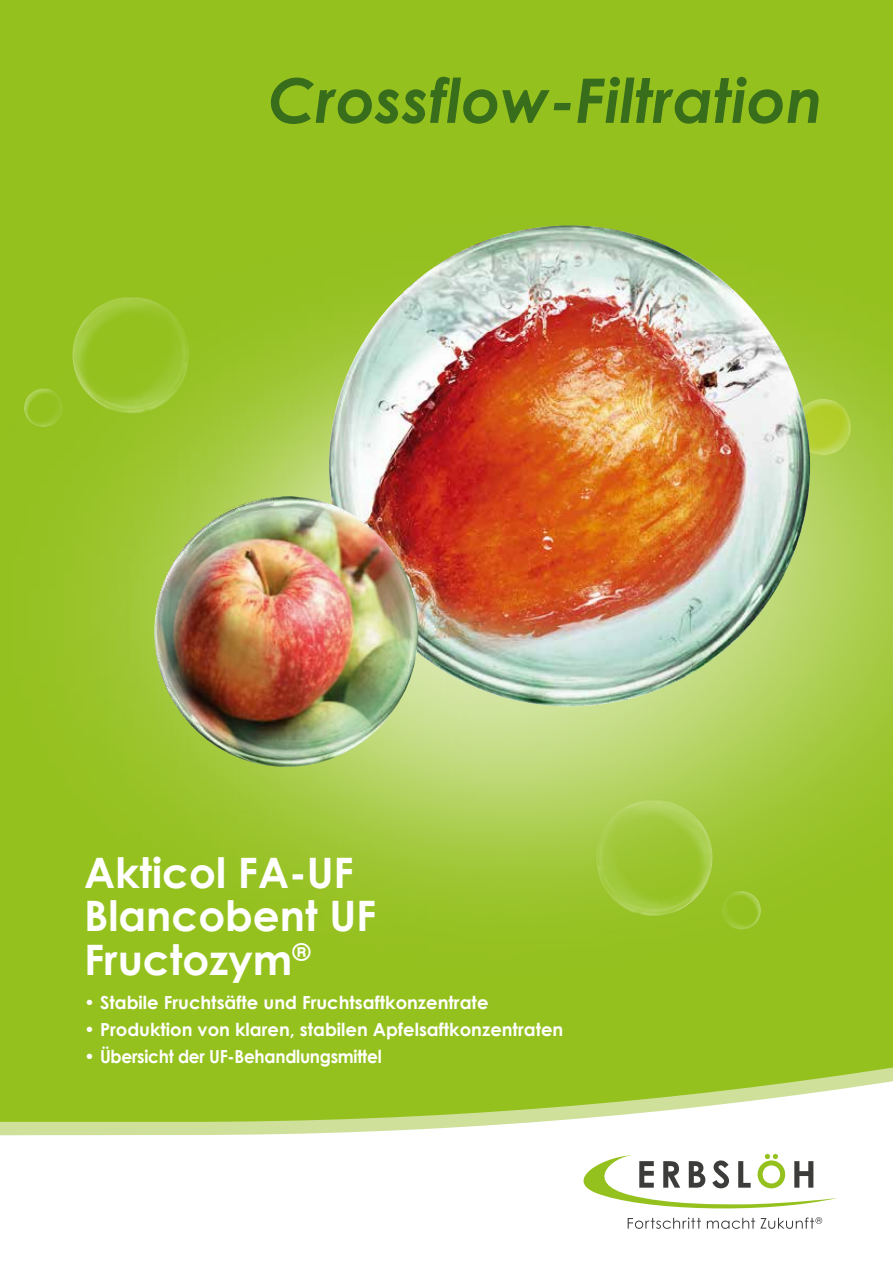
<style>
.page{position:relative;width:893px;height:1263px;background:#fff}
.page>*{position:absolute;margin:0;border:0;box-sizing:border-box;transform-origin:0 0}
.t1{font:italic 700 61.5px "Century Gothic";color:#386d1c}
.t2{font:700 42px/43.5px "Century Gothic";color:#fff}
.t3{font:700 18px "Century Gothic";color:#fff}
.t4{font:700 18px "Century Gothic";color:#fff;scale:.94 1}
.s1{font-weight:400}
</style>
<div class="page">
<svg style="left:0;top:1122px;width:535px;height:13px;fill:#cfe09b"></svg>
<div style="left:0;top:0;width:893px;height:1122px;background:#95c11f"></div>
<img style="left:0;top:185px;width:893px;height:911px">
<img style="left:801px;top:399px;width:50px;height:56px">
<img style="left:24px;top:388px;width:39px;height:39px">
<img style="left:72px;top:296px;width:118px;height:118px">
<img style="left:329px;top:225px;width:481px;height:481px;border-radius:241px">
<img style="left:154px;top:496px;width:264px;height:271px">
<img style="left:722px;top:891px;width:39px;height:39px">
<img style="left:595px;top:799px;width:118px;height:117px">
<svg style="left:583px;top:1154px;width:254px;height:75px"></svg>
<h1 class="t1" style="left:268px;top:61px;width:556px">Crossflow-Filtration</h1>
<h2 class="t2" style="left:84px;top:850px;width:294px">Akticol FA-UF<br>Blancobent UF<br>Fructozym<sup>®</sup></h2>
<p class="t3" style="left:84px;top:991px;width:406px"><span class="s1">•</span> Stabile Fruchtsäfte und Fruchtsaftkonzentrate</p>
<p class="t3" style="left:84px;top:1018px;width:481px"><span class="s1">•</span> Produktion von klaren, stabilen Apfelsaftkonzentraten</p>
<p class="t4" style="left:84px;top:1045px;width:318px"><span class="s1">•</span> Übersicht der UF-Behandlungsmittel</p>
</div>
